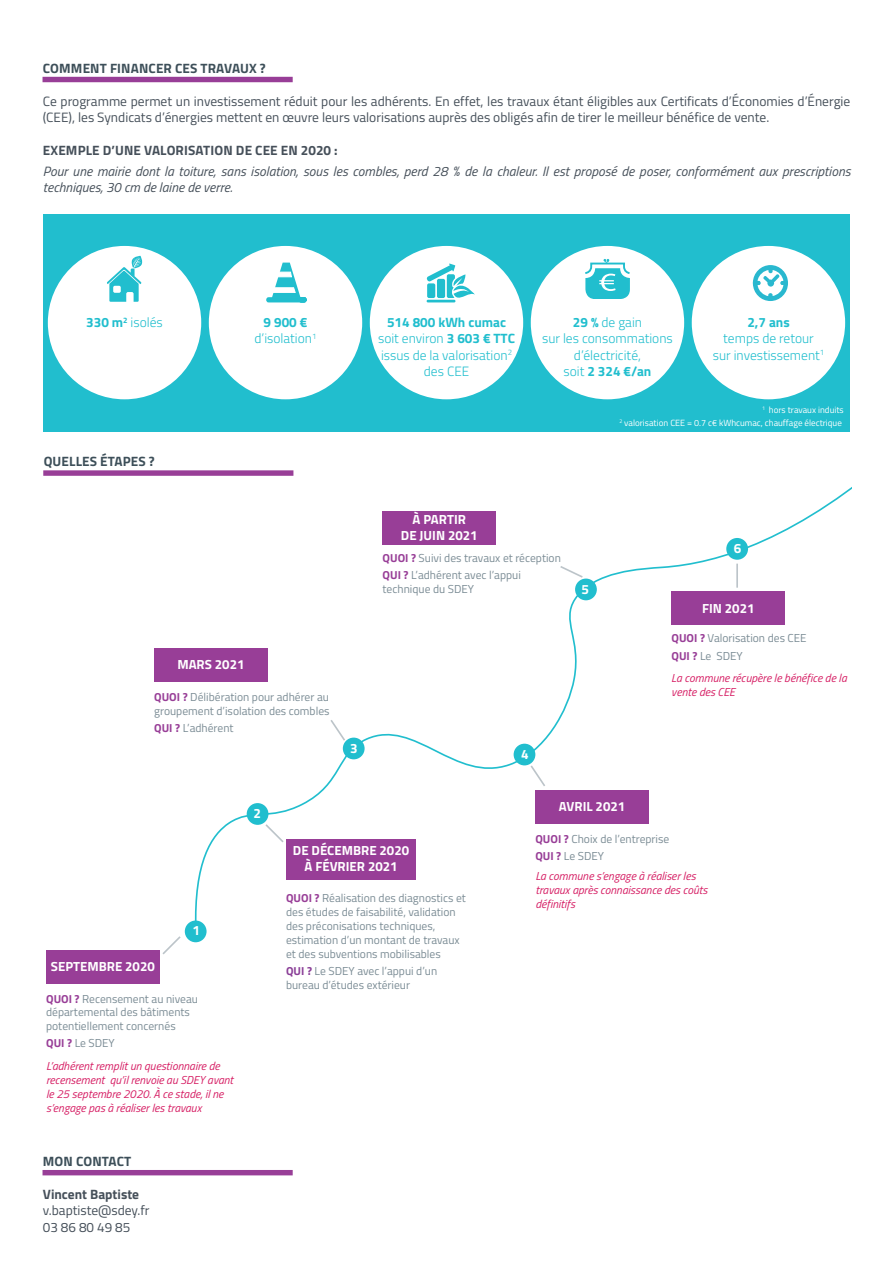
<style>
.page{position:relative;width:893px;height:1263px;background:#fff}
.page>*{position:absolute;margin:0;border:0;box-sizing:border-box;transform-origin:0 0}
.t1{font:13.5px/16.2px "Titillium";color:#46505a}
.t2{font:italic 13.5px/16.2px "Titillium";color:#46505a}
.t3{font:300 13.5px/16.2px "Titillium";color:#21bece;text-align:center}
.t4{font:700 13.5px "Titillium";letter-spacing:.005em;color:#46505a}
.t5{font:700 13.5px "Titillium";letter-spacing:.01em;color:#3d4f59}
.t6{font:700 13.5px "Titillium";color:#21bece}
.t7{font:700 13.5px "Titillium";color:#fff}
.t8{font:700 13.2px/15.9px "Titillium";color:#fff;text-align:center}
.t9{font:11.55px/13.8px "Titillium";color:#7b8c95}
.t10{font:italic 11.55px/13.8px "Titillium";color:#d61e64}
.t11{font:9px "Titillium";color:#fff}
.s1{font-weight:700}
.s2{font-weight:700;color:#983e97}
.s3{font-weight:300}
.s4{font-weight:700;font-style:normal;color:#983e97}
.s5{font-style:normal;color:#7b8c95}
.s6{font-weight:700;color:#8a3e97}
</style>
<div class="page">
<div style="left:43px;top:470px;width:250px;height:6px;background:#983e97"></div>
<div style="left:43px;top:1170px;width:250px;height:5px;background:#983e97"></div>
<svg style="left:194px;top:487px;width:657px;height:433px"></svg>
<div style="left:726px;top:538px;width:22px;height:22px;background:#21bece;border-radius:50%"></div>
<div style="left:575px;top:578px;width:22px;height:22px;background:#21bece;border-radius:50%"></div>
<div style="left:514px;top:744px;width:21px;height:21px;background:#21bece;border-radius:50%"></div>
<div style="left:343px;top:738px;width:22px;height:21px;background:#21bece;border-radius:50%"></div>
<div style="left:247px;top:803px;width:21px;height:22px;background:#21bece;border-radius:50%"></div>
<div style="left:185px;top:920px;width:22px;height:22px;background:#21bece;border-radius:50%"></div>
<hr style="left:736px;top:564px;width:2px;height:24px;background:#bcc4c9">
<svg style="left:558px;top:564px;width:27px;height:15px"></svg>
<svg style="left:529px;top:764px;width:18px;height:24px"></svg>
<svg style="left:264px;top:822px;width:21px;height:22px"></svg>
<div style="left:46px;top:950px;width:114px;height:33px;background:#983e97"></div>
<svg style="left:162px;top:936px;width:19px;height:19px"></svg>
<div style="left:286px;top:839px;width:130px;height:41px;background:#983e97"></div>
<svg style="left:329px;top:718px;width:18px;height:24px"></svg>
<div style="left:154px;top:648px;width:114px;height:34px;background:#983e97"></div>
<div style="left:535px;top:790px;width:114px;height:34px;background:#983e97"></div>
<div style="left:383px;top:511px;width:113px;height:33px;background:#983e97"></div>
<div style="left:671px;top:592px;width:114px;height:33px;background:#983e97"></div>
<div style="left:43px;top:214px;width:807px;height:218px;background:#21bece"></div>
<div style="left:43px;top:77px;width:250px;height:5px;background:#983e97"></div>
<div style="left:48px;top:246px;width:153px;height:153px;background:#fff;border-radius:50%"></div>
<svg style="left:107px;top:256px;width:36px;height:46px"></svg>
<div style="left:209px;top:246px;width:153px;height:153px;background:#fff;border-radius:50%"></div>
<svg style="left:266px;top:263px;width:41px;height:40px"></svg>
<div style="left:370px;top:246px;width:153px;height:153px;background:#fff;border-radius:50%"></div>
<hr style="left:427px;top:300px;width:28px;height:2px;background:#21bece">
<svg style="left:427px;top:263px;width:48px;height:37px"></svg>
<div style="left:531px;top:246px;width:153px;height:153px;background:#fff;border-radius:50%"></div>
<div style="left:585px;top:268px;width:45px;height:31px;background:#21bece;border-radius:10px"></div>
<svg style="left:585px;top:259px;width:45px;height:32px"></svg>
<div style="left:692px;top:246px;width:153px;height:153px;background:#fff;border-radius:50%"></div>
<svg style="left:753px;top:265px;width:35px;height:36px"></svg>
<p class="t5" style="left:43px;top:58px;width:224px">COMMENT FINANCER CES TRAVAUX ?</p>
<p class="t1" style="left:43px;top:93px;width:809px">Ce programme permet un investissement réduit pour les adhérents. En effet, les travaux étant éligibles aux Certificats d’Économies d’Énergie (CEE), les Syndicats d’énergies mettent en œuvre leurs valorisations auprès des obligés afin de tirer le meilleur bénéfice de vente.</p>
<p class="t4" style="left:43px;top:140px;width:296px">EXEMPLE D’UNE VALORISATION DE CEE EN 2020 :</p>
<p class="t2" style="left:43px;top:162px;width:809px">Pour une mairie dont la toiture, sans isolation, sous les combles, perd 28 % de la chaleur. Il est proposé de poser, conformément aux prescriptions techniques, 30 cm de laine de verre.</p>
<p class="t3" style="left:86px;top:314px;width:78px"><span class="s1">330 m</span><sup>2</sup> isolés</p>
<p class="t6" style="left:264px;top:312px;width:45px">9 900 €</p>
<p class="t3" style="left:254px;top:330px;width:63px">d’isolation<sup>1</sup></p>
<p class="t5" style="left:44px;top:451px;width:113px">QUELLES ÉTAPES ?</p>
<p class="t8" style="left:177px;top:656px;width:69px">MARS 2021</p>
<p class="t9" style="left:154px;top:690px;width:177px"><span class="s2">QUOI ?</span> Délibération pour adhérer au groupement d’isolation des combles</p>
<p class="t9" style="left:154px;top:721px;width:81px"><span class="s2">QUI ?</span> L’adhérent</p>
<p class="t6" style="left:387px;top:312px;width:120px">514 800 kWh cumac</p>
<p class="t3" style="left:378px;top:330px;width:138px">soit environ <span class="s1">3 603 € TTC</span></p>
<p class="t3" style="left:381px;top:346px;width:132px">issus de la valorisation<sup>2</sup></p>
<p class="t3" style="left:424px;top:362px;width:47px">des CEE</p>
<p class="t3" style="left:573px;top:314px;width:71px"><span class="s1">29 %</span> de gain</p>
<p class="t3" style="left:542px;top:330px;width:132px">sur les consommations d’électricité,</p>
<p class="t6" style="left:563px;top:361px;width:89px"><span class="s3">soit</span> 2 324 €/an</p>
<p class="t6" style="left:747px;top:312px;width:44px">2,7 ans</p>
<p class="t3" style="left:723px;top:330px;width:92px">temps de retour</p>
<p class="t3" style="left:713px;top:346px;width:113px">sur investissement<sup>1</sup></p>
<p class="t11" style="left:762px;top:403px;width:83px"><sup>1</sup> hors travaux induits</p>
<p class="t11" style="left:619px;top:416px;width:224px"><sup>2</sup> valorisation CEE = 0.7 c€ kWhcumac, chauffage électrique</p>
<p class="t8" style="left:401px;top:511px;width:78px">À PARTIR<br>DE JUIN 2021</p>
<p class="t9" style="left:383px;top:549px;width:180px;line-height:17.1px"><span class="s2">QUOI ?</span> Suivi des travaux et réception<br><span class="s2">QUI ?</span> L’adhérent avec l’appui</p>
<p class="t9" style="left:383px;top:582px;width:93px">technique du SDEY</p>
<p class="t7" style="left:581px;top:578px;width:9px">5</p>
<p class="t7" style="left:350px;top:738px;width:9px">3</p>
<p class="t7" style="left:521px;top:744px;width:9px">4</p>
<p class="t7" style="left:734px;top:538px;width:9px">6</p>
<p class="t8" style="left:702px;top:600px;width:54px">FIN 2021</p>
<p class="t9" style="left:671px;top:629px;width:137px;line-height:17.1px"><span class="s2">QUOI ?</span> Valorisation des CEE<br><span class="s2">QUI ?</span> Le SDEY</p>
<p class="t10" style="left:671px;top:670px;width:177px">La commune récupère le bénéfice de la vente des CEE</p>
<p class="t7" style="left:254px;top:803px;width:9px">2</p>
<p class="t7" style="left:192px;top:919px;width:9px">1</p>
<p class="t8" style="left:51px;top:957px;width:105px">SEPTEMBRE 2020</p>
<p class="t9" style="left:46px;top:991px;width:153px"><span class="s2">QUOI ?</span> Recensement au niveau départemental des bâtiments potentiellement concernés</p>
<p class="t10" style="left:46px;top:1031px;width:175px;line-height:23px"><span class="s4">QUI ?</span> <span class="s5">Le SDEY<br></span>L’adhérent remplit un questionnaire de</p>
<p class="t10" style="left:46px;top:1073px;width:189px">recensement qu’il renvoie au SDEY avant le 25 septembre 2020. À ce stade, il ne s’engage pas à réaliser les travaux</p>
<p class="t5" style="left:43px;top:1151px;width:90px">MON CONTACT</p>
<p class="t4" style="left:43px;top:1184px;width:98px">Vincent Baptiste</p>
<p class="t1" style="left:43px;top:1202px;width:108px">v.baptiste@sdey.fr</p>
<p class="t1" style="left:43px;top:1218px;width:89px">03 86 80 49 85</p>
<p class="t8" style="left:293px;top:842px;width:118px">DE DÉCEMBRE 2020<br>À FÉVRIER 2021</p>
<p class="t9" style="left:286px;top:891px;width:181px"><span class="s2">QUOI ?</span> Réalisation des diagnostics et des études de faisabilité, validation des préconisations techniques, estimation d’un montant de travaux et des subventions mobilisables</p>
<p class="t9" style="left:286px;top:963px;width:153px"><span class="s6">QUI ?</span> Le SDEY avec l’appui d’un bureau d’études extérieur</p>
<p class="t8" style="left:559px;top:798px;width:68px">AVRIL 2021</p>
<p class="t9" style="left:535px;top:829px;width:135px;line-height:17.1px"><span class="s2">QUOI ?</span> Choix de l’entreprise<br><span class="s2">QUI ?</span> Le SDEY</p>
<p class="t10" style="left:535px;top:869px;width:174px">La commune s’engage à réaliser les travaux après connaissance des coûts définitifs</p>
</div>
